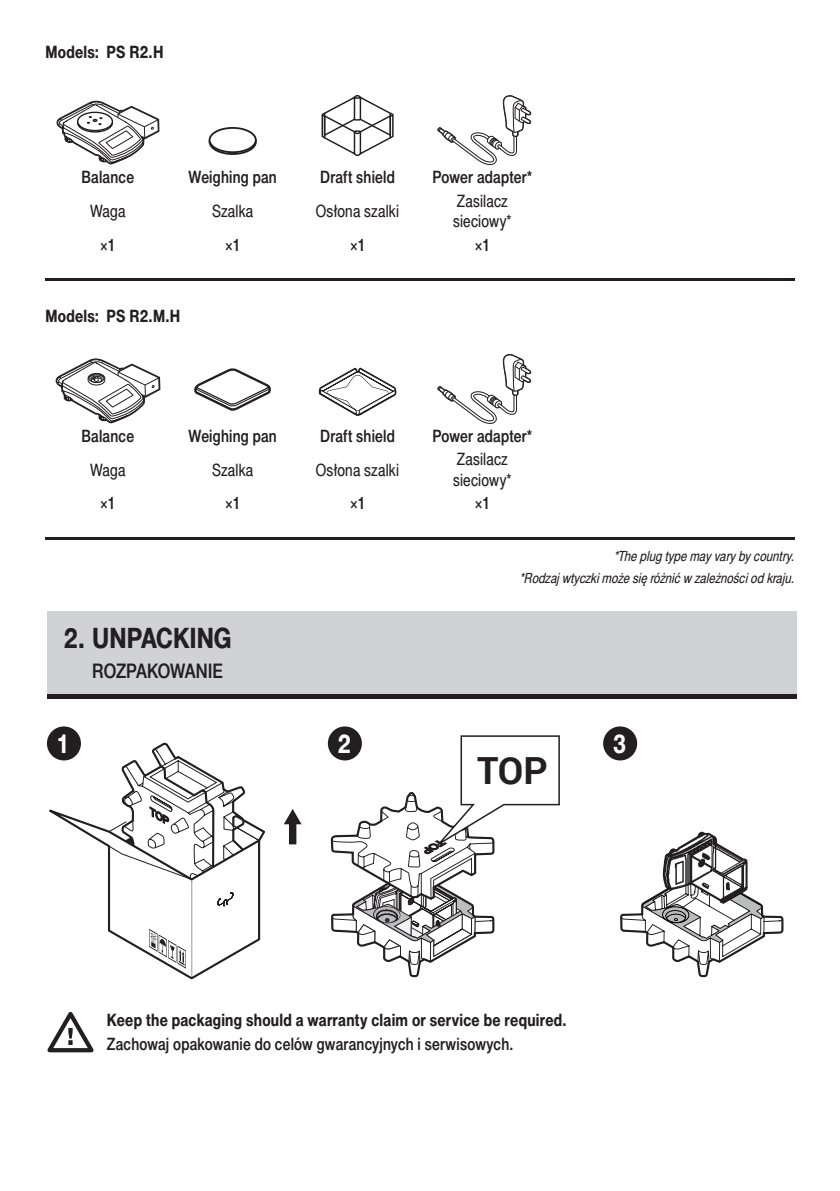
<style>
.page{position:relative;width:840px;height:1191px;background:#fff}
.page>*{position:absolute;margin:0;border:0;box-sizing:border-box;transform-origin:0 0}
.t1{font:700 37.4px "Roboto";color:#231f20}
.t2{font:700 28px "Switzer Cnd EFN";color:#231f20}
.t3{font:700 26px "Switzer Cnd EFN";color:#fff}
.t4{font:20px "Switzer Cnd EFN Medium";letter-spacing:-.005em;color:#231f20}
.t5{font:17px "Switzer Cnd EFN Medium";letter-spacing:.01em;color:#231f20}
.t6{font:700 17px "Switzer Cnd EFN";letter-spacing:.015em;color:#231f20}
.t7{font:17px/20.4px "Switzer Cnd EFN";letter-spacing:.01em;color:#231f20}
.t8{font:italic 14px "Switzer Cnd EFN";letter-spacing:.005em;color:#231f20}
</style>
<div class="page">
<svg style="left:321px;top:94px;width:73px;height:63px"></svg>
<svg style="left:209px;top:130px;width:47px;height:24px"></svg>
<div style="left:208px;top:129px;width:48px;height:26px;border:2px solid #231f20;border-radius:50%"></div>
<div style="left:209px;top:128px;width:47px;height:24px;background:#fff;border-radius:50%"></div>
<div style="left:208px;top:127px;width:48px;height:26px;border:2px solid #231f20;border-radius:50%"></div>
<svg style="left:56px;top:100px;width:103px;height:64px"></svg>
<svg style="left:437px;top:95px;width:94px;height:70px"></svg>
<svg style="left:318px;top:367px;width:78px;height:49px"></svg>
<hr style="left:45px;top:279px;width:749px;height:2px;background:#231f20">
<svg style="left:194px;top:368px;width:77px;height:43px"></svg>
<div style="left:47px;top:726px;width:34px;height:34px;background:#231f20;border-radius:50%"></div>
<svg style="left:327px;top:726px;width:35px;height:34px"></svg>
<div style="left:602px;top:726px;width:34px;height:34px;background:#231f20;border-radius:50%"></div>
<svg style="left:47px;top:741px;width:218px;height:239px"></svg>
<svg style="left:284px;top:809px;width:17px;height:35px"></svg>
<svg style="left:330px;top:735px;width:229px;height:242px"></svg>
<svg style="left:620px;top:831px;width:163px;height:146px"></svg>
<svg style="left:56px;top:358px;width:104px;height:65px"></svg>
<hr style="left:45px;top:538px;width:749px;height:2px;background:#231f20">
<svg style="left:437px;top:354px;width:94px;height:70px"></svg>
<svg style="left:47px;top:1011px;width:47px;height:42px"></svg>
<div style="left:47px;top:611px;width:748px;height:85px;background:#d1d2d4"></div>
<hr style="left:47px;top:694px;width:748px;height:4px;background:#231f20">
<img style="left:373px;top:906px;width:27px;height:17px">
<img style="left:663px;top:832px;width:48px;height:64px">
<img style="left:711px;top:835px;width:35px;height:68px">
<p class="t6" style="left:45px;top:42px;width:119px">Models: PS R2.H</p>
<p class="t5" style="left:81px;top:167px;width:54px">Balance</p>
<p class="t5" style="left:188px;top:167px;width:90px">Weighing pan</p>
<p class="t5" style="left:320px;top:167px;width:76px">Draft shield</p>
<p class="t5" style="left:432px;top:167px;width:101px">Power adapter*</p>
<p class="t7" style="left:90px;top:200px;width:37px">Waga</p>
<p class="t7" style="left:212px;top:200px;width:43px">Szalka</p>
<p class="t7" style="left:316px;top:200px;width:85px">Osłona szalki</p>
<p class="t7" style="left:453px;top:190px;width:60px">Zasilacz sieciowy*</p>
<p class="t5" style="left:100px;top:234px;width:17px">×1</p>
<p class="t5" style="left:225px;top:234px;width:17px">×1</p>
<p class="t5" style="left:349px;top:234px;width:17px">×1</p>
<p class="t5" style="left:474px;top:234px;width:17px">×1</p>
<p class="t6" style="left:45px;top:305px;width:136px">Models: PS R2.M.H</p>
<p class="t5" style="left:81px;top:426px;width:54px">Balance</p>
<p class="t5" style="left:188px;top:426px;width:90px">Weighing pan</p>
<p class="t5" style="left:320px;top:426px;width:76px">Draft shield</p>
<p class="t5" style="left:432px;top:426px;width:101px">Power adapter*</p>
<p class="t7" style="left:90px;top:459px;width:37px">Waga</p>
<p class="t7" style="left:212px;top:459px;width:43px">Szalka</p>
<p class="t7" style="left:316px;top:459px;width:85px">Osłona szalki</p>
<p class="t7" style="left:453px;top:449px;width:60px">Zasilacz sieciowy*</p>
<p class="t5" style="left:100px;top:493px;width:17px">×1</p>
<p class="t5" style="left:225px;top:493px;width:17px">×1</p>
<p class="t5" style="left:349px;top:493px;width:17px">×1</p>
<p class="t5" style="left:474px;top:493px;width:17px">×1</p>
<p class="t8" style="left:614px;top:548px;width:182px">*The plug type may vary by country.</p>
<h2 class="t2" style="left:64px;top:621px;width:169px">2. UNPACKING</h2>
<p class="t4" style="left:92px;top:658px;width:132px">ROZPAKOWANIE</p>
<p class="t8" style="left:519px;top:569px;width:276px">*Rodzaj wtyczki może się różnić w zależności od kraju.</p>
<h3 class="t3" style="left:56px;top:728px;width:15px">1</h3>
<h3 class="t3" style="left:338px;top:728px;width:15px">2</h3>
<h3 class="t3" style="left:612px;top:728px;width:15px">3</h3>
<h1 class="t1" style="left:477px;top:744px;width:72px">TOP</h1>
<p class="t6" style="left:107px;top:1010px;width:461px">Keep the packaging should a warranty claim or service be required.</p>
<p class="t5" style="left:107px;top:1033px;width:407px">Zachowaj opakowanie do celów gwarancyjnych i serwisowych.</p>
</div>
